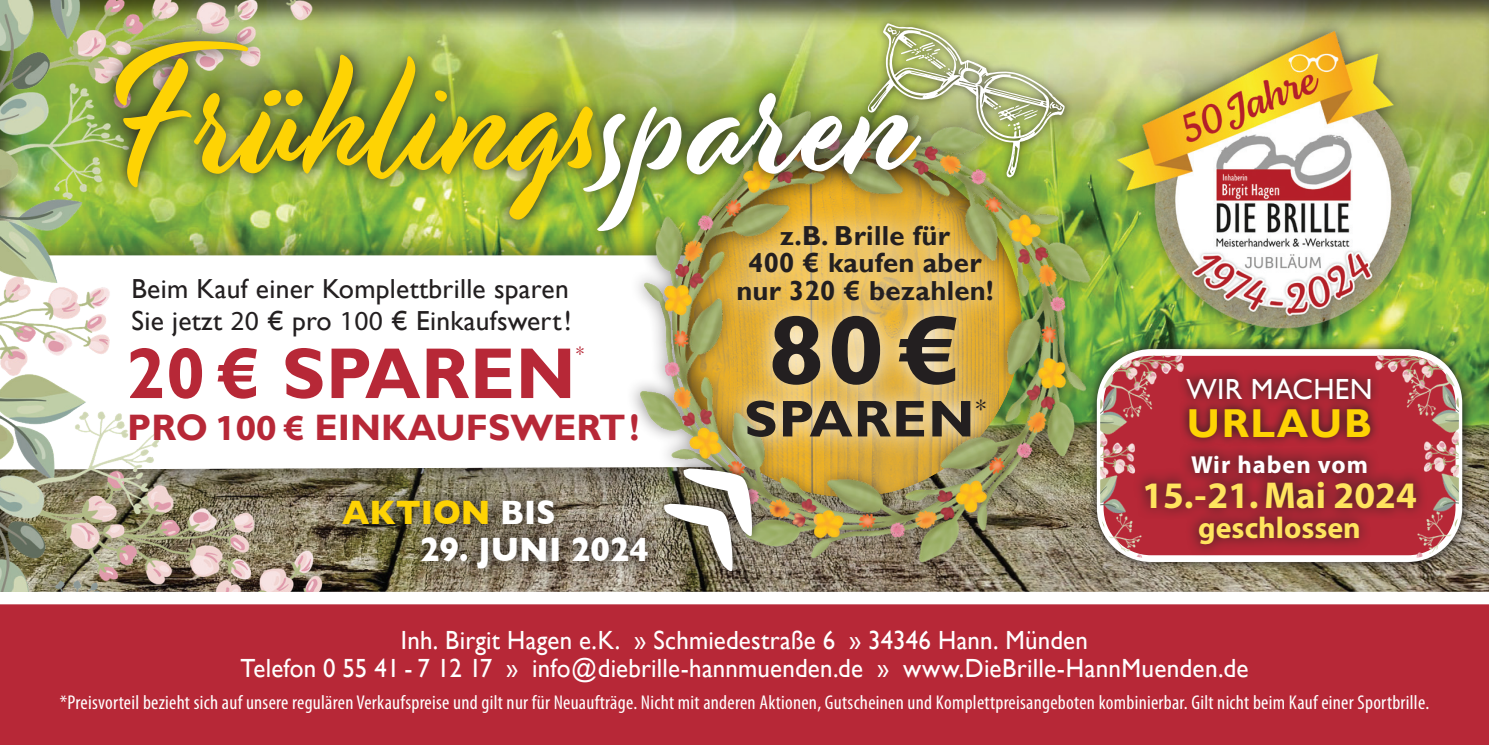
<style>
.page{position:relative;width:1489px;height:745px;background:#fff}
.page>*{position:absolute;margin:0;border:0;box-sizing:border-box;transform-origin:0 0}
.t1{font:163px "Modish";letter-spacing:.01em;color:#fed304}
.t2{font:700 98.25px "Gill Sans";color:#231f20;scale:1.06 1}
.t3{font:700 72.25px "Gill Sans";letter-spacing:.01em;color:#b72837}
.t4{font:700 52px "Gill Sans";letter-spacing:.02em;color:#231f20;scale:1.06 1}
.t5{font:700 40.25px "Gill Sans";letter-spacing:.04em;color:#fed304}
.t6{font:700 37.5px "Myriad Pro";color:#ffe45e}
.t7{font:700 36.75px "Gill Sans";color:#b72837}
.t8{font:700 34.5px "Gill Sans";color:#fff;scale:.95 1}
.t9{font:700 34.5px "Gill Sans";color:#fed304;scale:.95 1}
.t10{font:700 30px "Myriad Pro";color:#ffe45e}
.t11{font:29px "Gill Sans";letter-spacing:.01em;color:#fff}
.t12{font:27.5px/32.5px "Gill Sans";letter-spacing:.01em;color:#231f20}
.t13{font:700 27.5px/27.5px "Gill Sans";letter-spacing:.01em;color:#231f20;text-align:center}
.t14{font:26.25px/28.8px "Gill Sans";letter-spacing:.01em;color:#fff;text-align:center;scale:.95 1}
.t15{font:700 24.5px "Myriad Pro";letter-spacing:.04em;color:#fff}
.t16{font:condensed 20px "Myriad Pro";letter-spacing:.015em;color:#fff}
.t17{font:19px "Gill Sans";color:#b72837}
.s1{color:#fff}
.s2{font-family:"Myriad Pro"}
</style>
<div class="page">
<div style="left:0;top:0;width:1488px;height:591px;background:#231f20;opacity:.75"></div>
<div style="left:0;top:602px;width:1488px;height:142px;background:#b72837"></div>
<div style="left:0;top:591px;width:1488px;height:13px;background:#fff"></div>
<div style="left:0;top:224px;width:782px;height:276px;background:#231f20;opacity:.75"></div>
<svg style="left:399px;top:255px;width:226px;height:214px"></svg>
<img style="left:0;top:0;width:399px;height:590px">
<div style="left:1104px;top:18px;width:321px;height:324px;background:#231f20;opacity:.75"></div>
<img style="left:1112px;top:25px;width:305px;height:307px">
<img style="left:1105px;top:339px;width:366px;height:232px">
<div style="left:1096px;top:349px;width:365px;height:212px;border:7px solid #fff;border-radius:51px"></div>
<svg style="left:1235px;top:446px;width:88px;height:110px"></svg>
<svg style="left:1235px;top:369px;width:88px;height:77px"></svg>
<img style="left:1105px;top:355px;width:130px;height:203px">
<img style="left:1323px;top:355px;width:135px;height:203px">
<div style="left:625px;top:97px;width:480px;height:478px;background:#231f20;opacity:.5"></div>
<img style="left:635px;top:106px;width:459px;height:459px">
<img style="left:101px;top:25px;width:833px;height:220px">
<div style="left:859px;top:16px;width:213px;height:169px;background:#231f20;opacity:.75"></div>
<img style="left:867px;top:23px;width:197px;height:154px">
<svg style="left:327px;top:482px;width:336px;height:101px"></svg>
<div style="left:655px;top:459px;width:106px;height:120px;background:#231f20;opacity:.75"></div>
<svg style="left:715px;top:203px;width:299px;height:257px"></svg>
<img style="left:652px;top:450px;width:122px;height:121px">
<h1 class="t1" style="left:115px;top:16px;width:803px">Frühlings<span class="s1">sparen</span></h1>
<h3 class="t13" style="left:736px;top:222px;width:259px">z.B. Brille für<br>400 € kaufen aber nur 320 € bezahlen!</h3>
<h2 class="t2" style="left:767px;top:291px;width:185px">80 €</h2>
<h3 class="t4" style="left:744px;top:387px;width:230px">SPAREN<sup>*</sup></h3>
<h3 class="t12" style="left:131px;top:272px;width:441px">Beim Kauf einer Komplettbrille sparen<br>Sie jetzt <span class="s2">20</span> € pro <span class="s2">100</span> € Einkaufswert!</h3>
<h3 class="t3" style="left:126px;top:330px;width:451px">20 € SPAREN</h3>
<p class="t17" style="left:576px;top:342px;width:9px">*</p>
<h3 class="t7" style="left:127px;top:405px;width:513px">PRO <span class="s2">100 €</span> EINKAUFSWERT!</h3>
<h3 class="t9" style="left:342px;top:484px;width:226px">AKTION <span class="s1">BIS</span></h3>
<h3 class="t8" style="left:420px;top:521px;width:242px">29. JUNI 2024</h3>
<h3 class="t11" style="left:1186px;top:372px;width:187px">WIR MACHEN</h3>
<h3 class="t5" style="left:1186px;top:398px;width:187px">URLAUB</h3>
<p class="t15" style="left:1190px;top:448px;width:178px">Wir haben vom</p>
<h3 class="t6" style="left:1142px;top:470px;width:276px">15. - 21. Mai 2024</h3>
<h3 class="t10" style="left:1198px;top:507px;width:164px">geschlossen</h3>
<h3 class="t14" style="left:240px;top:625px;width:1062px">Inh. Birgit Hagen e.K. » Schmiedestraße 6 » 34346 Hann. Münden<br>Telefon 0 55 41 - 7 12 17 » info@diebrille-hannmuenden.de » www.DieBrille-HannMuenden.de</h3>
<p class="t16" style="left:60px;top:689px;width:1370px">*Preisvorteil bezieht sich auf unsere regulären Verkaufspreise und gilt nur für Neuaufträge. Nicht mit anderen Aktionen, Gutscheinen und Komplettpreisangeboten kombinierbar. Gilt nicht beim Kauf einer Sportbrille.</p>
</div>
